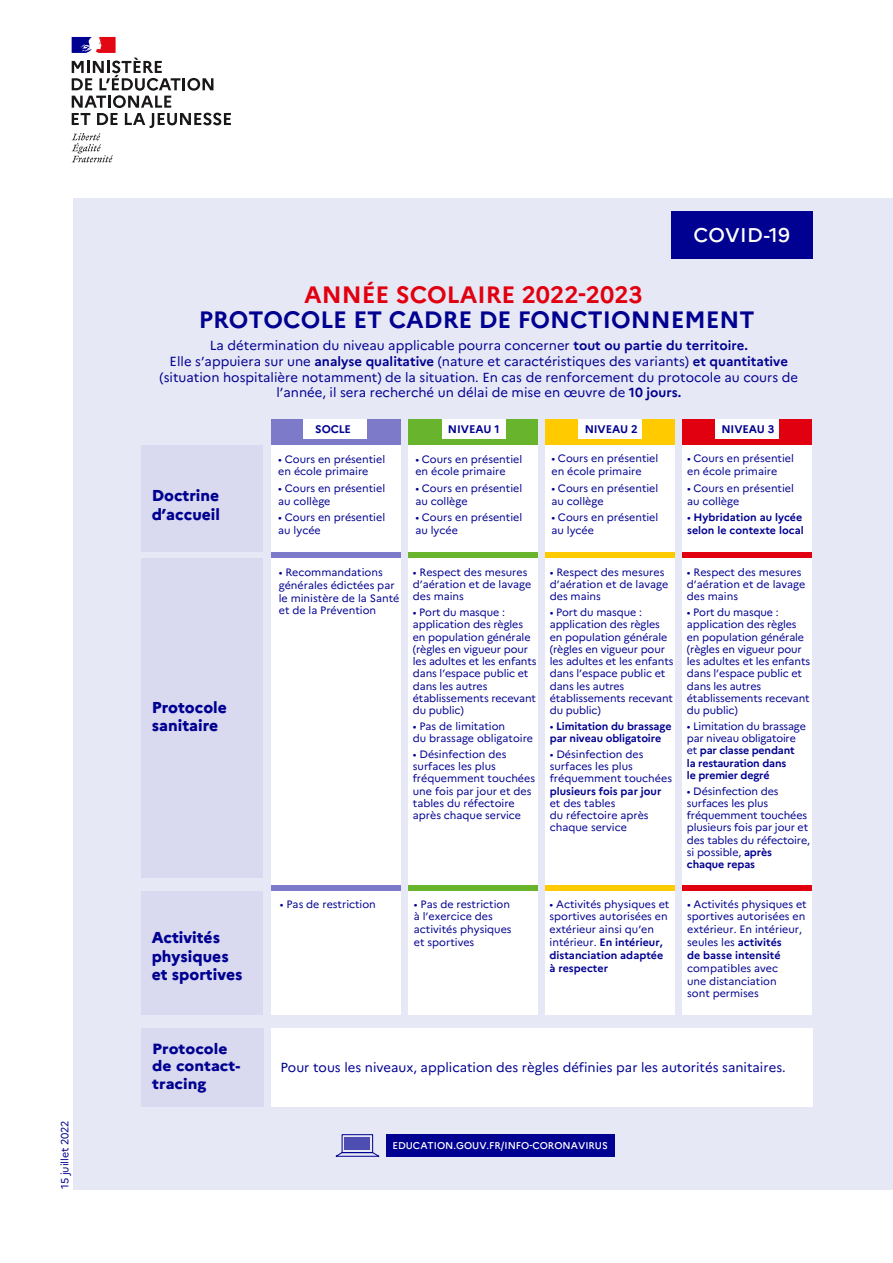
<style>
.page{position:relative;width:893px;height:1263px;background:#fff}
.page>*{position:absolute;margin:0;border:0;box-sizing:border-box;transform-origin:0 0}
.t1{font:700 23.7px "Marianne";color:#000091}
.t2{font:700 23.7px "Marianne";color:#e1000f}
.t3{font:500 19.8px "Marianne";letter-spacing:.02em;color:#fff}
.t4{font:800 15.75px/18.5px "Marianne";color:#000091}
.t5{font:800 14.7px/17.2px "Marianne";color:#000091;scale:1.07 1}
.t6{font:13.2px/15.8px "Marianne";color:#000091;text-align:center}
.t7{font:700 11.1px "Marianne";letter-spacing:-.01em;color:#000091}
.t8{font:10.65px/12.3px "Marianne";color:#000091}
.t9{font:700 10.65px/12.3px "Marianne";letter-spacing:-.01em;color:#000091}
.t10{font:10.5px "Marianne";letter-spacing:-.01em;color:#000091}
.t11{font:500 9.75px "Marianne";color:#fff}
.s1{font-weight:700}
.s2{font-weight:400}
</style>
<div class="page">
<div style="left:74px;top:199px;width:819px;height:991px;background:#e7e8f5"></div>
<div style="left:671px;top:211px;width:141px;height:47px;background:#000091"></div>
<div style="left:271px;top:419px;width:130px;height:532px;background:#7c7ac9"></div>
<div style="left:408px;top:419px;width:130px;height:520px;background:#68b42d"></div>
<div style="left:545px;top:419px;width:130px;height:517px;background:#ffca00"></div>
<div style="left:682px;top:419px;width:130px;height:509px;background:#e1000f"></div>
<div style="left:142px;top:446px;width:121px;height:106px;background:#d9d9ef"></div>
<div style="left:271px;top:446px;width:130px;height:106px;background:#fff"></div>
<div style="left:408px;top:446px;width:130px;height:106px;background:#fff"></div>
<div style="left:545px;top:446px;width:130px;height:106px;background:#fff"></div>
<div style="left:682px;top:446px;width:130px;height:106px;background:#fff"></div>
<div style="left:142px;top:891px;width:121px;height:124px;background:#d9d9ef"></div>
<div style="left:271px;top:891px;width:130px;height:124px;background:#fff"></div>
<div style="left:408px;top:891px;width:130px;height:124px;background:#fff"></div>
<div style="left:545px;top:891px;width:130px;height:124px;background:#fff"></div>
<div style="left:682px;top:891px;width:130px;height:124px;background:#fff"></div>
<div style="left:142px;top:558px;width:121px;height:319px;background:#d9d9ef"></div>
<div style="left:271px;top:558px;width:130px;height:326px;background:#fff"></div>
<div style="left:408px;top:558px;width:130px;height:326px;background:#fff"></div>
<div style="left:545px;top:558px;width:130px;height:326px;background:#fff"></div>
<div style="left:682px;top:558px;width:130px;height:326px;background:#fff"></div>
<div style="left:271px;top:1028px;width:541px;height:79px;background:#fff"></div>
<div style="left:141px;top:1028px;width:123px;height:79px;background:#d9d9ef"></div>
<svg style="left:335px;top:1134px;width:45px;height:23px"></svg>
<div style="left:345px;top:1137px;width:25px;height:13px;background:#4d4db2"></div>
<div style="left:386px;top:1134px;width:228px;height:23px;background:#000091"></div>
<div style="left:303px;top:419px;width:64px;height:19px;background:#fff"></div>
<div style="left:442px;top:419px;width:63px;height:19px;background:#fff"></div>
<div style="left:579px;top:419px;width:63px;height:19px;background:#fff"></div>
<div style="left:715px;top:419px;width:64px;height:19px;background:#fff"></div>
<svg style="left:72px;top:37px;width:159px;height:125px"></svg>
<p class="t10" style="left:57px;top:1189px;width:70px;rotate:-90deg">15 juillet 2022</p>
<h2 class="t3" style="left:693px;top:220px;width:98px">COVID-19</h2>
<h1 class="t2" style="left:304px;top:276px;width:340px">ANNÉE SCOLAIRE 2022-2023</h1>
<h1 class="t1" style="left:199px;top:301px;width:557px">PROTOCOLE ET CADRE DE FONCTIONNEMENT</h1>
<p class="t6" style="left:160px;top:336px;width:640px">La détermination du niveau applicable pourra concerner <span class="s1">tout ou partie du territoire.<br></span>Elle s’appuiera sur une <span class="s1">analyse qualitative</span> (nature et caractéristiques des variants) <span class="s1">et quantitative </span>(situation hospitalière notamment) de la situation. En cas de renforcement du protocole au cours de l’année, il sera recherché un délai de mise en œuvre de <span class="s1">10 jours.</span></p>
<h3 class="t4" style="left:152px;top:485px;width:70px">Doctrine d’accueil</h3>
<h3 class="t4" style="left:152px;top:697px;width:77px">Protocole sanitaire</h3>
<h3 class="t4" style="left:152px;top:927px;width:92px">Activités physiques et sportives</h3>
<h3 class="t5" style="left:152px;top:1039px;width:84px">Protocole de contact&shy;tracing</h3>
<p class="t7" style="left:315px;top:420px;width:37px">SOCLE</p>
<p class="t7" style="left:448px;top:420px;width:53px">NIVEAU 1</p>
<p class="t7" style="left:585px;top:420px;width:54px">NIVEAU 2</p>
<p class="t7" style="left:721px;top:420px;width:54px">NIVEAU 3</p>
<p class="t8" style="left:415px;top:451px;width:108px;line-height:12.8px">• Cours en présentiel en école primaire</p>
<p class="t8" style="left:415px;top:481px;width:108px;line-height:12.8px">• Cours en présentiel au collège</p>
<p class="t8" style="left:415px;top:510px;width:108px;line-height:12.8px">• Cours en présentiel au lycée</p>
<p class="t8" style="left:687px;top:451px;width:108px;line-height:12.8px">• Cours en présentiel en école primaire</p>
<p class="t8" style="left:687px;top:481px;width:108px;line-height:12.8px">• Cours en présentiel au collège</p>
<p class="t9" style="left:687px;top:510px;width:118px;line-height:12.8px"><span class="s2">•</span> Hybridation au lycée selon le contexte local</p>
<p class="t8" style="left:551px;top:451px;width:108px;line-height:12.8px">• Cours en présentiel en école primaire</p>
<p class="t8" style="left:551px;top:481px;width:108px;line-height:12.8px">• Cours en présentiel au collège</p>
<p class="t8" style="left:551px;top:510px;width:108px;line-height:12.8px">• Cours en présentiel au lycée</p>
<p class="t8" style="left:278px;top:452px;width:108px;line-height:12.8px">• Cours en présentiel en école primaire</p>
<p class="t8" style="left:278px;top:481px;width:108px;line-height:12.8px">• Cours en présentiel au collège</p>
<p class="t8" style="left:278px;top:510px;width:108px;line-height:12.8px">• Cours en présentiel au lycée</p>
<p class="t8" style="left:279px;top:565px;width:122px;line-height:12.8px">• Recommandations générales édictées par le ministère de la Santé et de la Prévention</p>
<p class="t8" style="left:280px;top:897px;width:98px">• Pas de restriction</p>
<p class="t8" style="left:413px;top:565px;width:120px">• Respect des mesures d’aération et de lavage des mains</p>
<p class="t8" style="left:413px;top:605px;width:125px">• Port du masque : application des règles en population générale (règles en vigueur pour les adultes et les enfants dans l’espace public et dans les autres établissements recevant du public)</p>
<p class="t8" style="left:413px;top:719px;width:122px">• Pas de limitation<br>du brassage obligatoire</p>
<p class="t8" style="left:413px;top:747px;width:124px">• Désinfection des surfaces les plus fréquemment touchées une fois par jour et des tables du réfectoire après chaque service</p>
<p class="t8" style="left:550px;top:565px;width:120px">• Respect des mesures d’aération et de lavage des mains</p>
<p class="t8" style="left:550px;top:605px;width:125px">• Port du masque : application des règles en population générale (règles en vigueur pour les adultes et les enfants dans l’espace public et dans les autres établissements recevant du public)</p>
<p class="t9" style="left:550px;top:719px;width:123px"><span class="s2">•</span> Limitation du brassage par niveau obligatoire</p>
<p class="t8" style="left:550px;top:747px;width:124px">• Désinfection des surfaces les plus fréquemment touchées</p>
<p class="t9" style="left:550px;top:784px;width:113px">plusieurs fois par jour</p>
<p class="t8" style="left:550px;top:796px;width:100px">et des tables<br>du réfectoire après chaque service</p>
<p class="t8" style="left:687px;top:565px;width:120px">• Respect des mesures d’aération et de lavage des mains</p>
<p class="t8" style="left:687px;top:605px;width:125px">• Port du masque : application des règles en population générale (règles en vigueur pour les adultes et les enfants dans l’espace public et dans les autres établissements recevant du public)</p>
<p class="t9" style="left:687px;top:719px;width:121px"><span class="s2">• Limitation du brassage par niveau obligatoire et</span> par classe pendant la restauration dans<br>le premier degré</p>
<p class="t8" style="left:687px;top:784px;width:125px">• Désinfection des surfaces les plus fréquemment touchées plusieurs fois par jour et des tables du réfectoire, si possible, <span class="s1">après chaque repas</span></p>
<p class="t8" style="left:414px;top:897px;width:99px;line-height:12.8px">• Pas de restriction à l’exercice des activités physiques et sportives</p>
<p class="t8" style="left:549px;top:897px;width:121px;line-height:12.8px">• Activités physiques et sportives autorisées en extérieur ainsi qu’en intérieur. <span class="s1">En intérieur, distanciation adaptée à respecter</span></p>
<p class="t8" style="left:687px;top:897px;width:121px;line-height:12.8px">• Activités physiques et sportives autorisées en extérieur. En intérieur, seules les <span class="s1">activités<br>de basse intensité</span></p>
<p class="t8" style="left:687px;top:961px;width:92px;line-height:12.8px">compatibles avec une distanciation sont permises</p>
<p class="t6" style="left:280px;top:1058px;width:507px">Pour tous les niveaux, application des règles définies par les autorités sanitaires.</p>
<p class="t11" style="left:392px;top:1138px;width:217px">EDUCATION.GOUV.FR/INFO-CORONAVIRUS</p>
</div>
